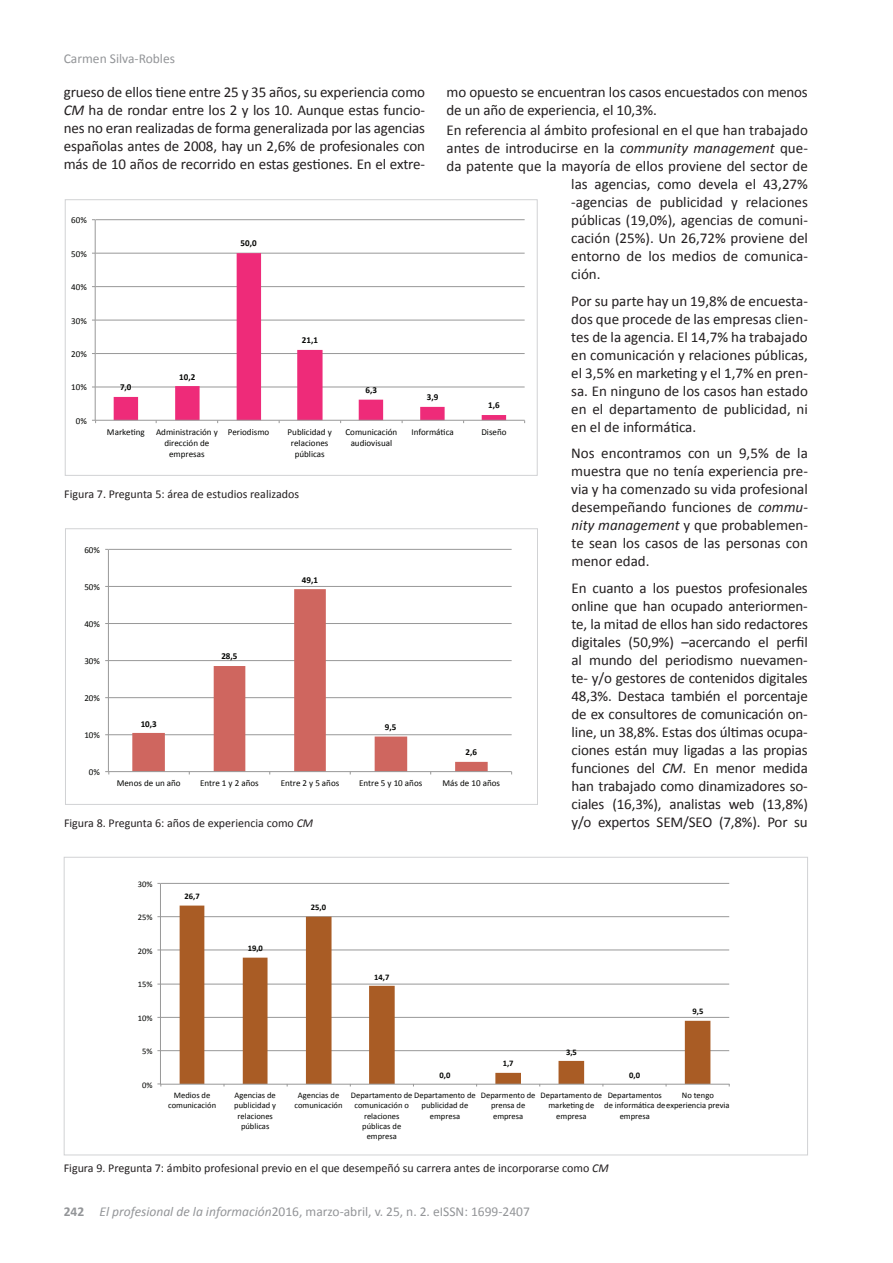
<style>
.page{position:relative;width:893px;height:1263px;background:#fff}
.page>*{position:absolute;margin:0;border:0;box-sizing:border-box;transform-origin:0 0}
.t1{font:15px/18px "Calibri";color:#231f20;text-align:justify}
.t2{font:13.5px "Calibri";color:#939598}
.t3{font:12px "Calibri";color:#231f20}
.t4{font:9px/10.8px "Calibri";color:#040503;text-align:center}
.t5{font:700 9px "Calibri";color:#040503}
.t6{font:8.55px/10.2px "Calibri";color:#040503;text-align:center}
.t7{font:700 8.55px "Calibri";color:#040503}
.s1{font-style:italic}
.s2{font-weight:700}
</style>
<div class="page">
<hr style="left:109px;top:734px;width:403px;height:1px;background:#989898">
<hr style="left:109px;top:697px;width:403px;height:1px;background:#989898">
<hr style="left:109px;top:660px;width:403px;height:1px;background:#989898">
<hr style="left:109px;top:623px;width:403px;height:1px;background:#989898">
<hr style="left:109px;top:586px;width:403px;height:1px;background:#989898">
<hr style="left:109px;top:549px;width:403px;height:1px;background:#989898">
<svg style="left:132px;top:589px;width:356px;height:182px"></svg>
<hr style="left:108px;top:549px;width:1px;height:223px;background:#989898">
<hr style="left:108px;top:771px;width:404px;height:1px;background:#989898">
<div style="left:65px;top:528px;width:473px;height:277px;border:1px solid #d1d2d4"></div>
<hr style="left:161px;top:1050px;width:568px;height:1px;background:#989898">
<hr style="left:161px;top:1017px;width:568px;height:1px;background:#989898">
<hr style="left:161px;top:984px;width:568px;height:1px;background:#989898">
<hr style="left:161px;top:949px;width:568px;height:1px;background:#989898">
<hr style="left:161px;top:916px;width:568px;height:1px;background:#989898">
<hr style="left:161px;top:883px;width:568px;height:1px;background:#989898">
<svg style="left:180px;top:905px;width:530px;height:179px"></svg>
<hr style="left:160px;top:883px;width:1px;height:201px;background:#989898">
<hr style="left:160px;top:1084px;width:569px;height:1px;background:#989898">
<hr style="left:96px;top:386px;width:429px;height:1px;background:#989898">
<hr style="left:96px;top:353px;width:429px;height:1px;background:#989898">
<hr style="left:96px;top:320px;width:429px;height:1px;background:#989898">
<hr style="left:96px;top:286px;width:429px;height:1px;background:#989898">
<hr style="left:96px;top:253px;width:429px;height:1px;background:#989898">
<hr style="left:96px;top:219px;width:429px;height:1px;background:#989898">
<svg style="left:114px;top:253px;width:392px;height:167px"></svg>
<hr style="left:95px;top:220px;width:1px;height:200px;background:#989898">
<hr style="left:95px;top:420px;width:430px;height:1px;background:#989898">
<div style="left:65px;top:199px;width:473px;height:277px;border:1px solid #d1d2d4"></div>
<p class="t2" style="left:64px;top:50px;width:113px">Carmen Silva-Robles</p>
<p class="t1" style="left:64px;top:83px;width:363px">grueso de ellos tiene entre 25 y 35 años, su experiencia como <span class="s1">CM</span> ha de rondar entre los 2 y los 10. Aunque estas funcio&shy;nes no eran realizadas de forma generalizada por las agencias españolas antes de 2008, hay un 2,6% de profesionales con más de 10 años de recorrido en estas gestiones. En el extre-</p>
<p class="t1" style="left:446px;top:83px;width:363px">mo opuesto se encuentran los casos encuestados con menos de un año de experiencia, el 10,3%.</p>
<p class="t1" style="left:446px;top:121px;width:363px">En referencia al ámbito profesional en el que han trabajado</p>
<p class="t1" style="left:446px;top:139px;width:363px">antes de introducirse en la <span class="s1">community management</span> que-</p>
<p class="t1" style="left:446px;top:157px;width:363px">da patente que la mayoría de ellos proviene del sector de</p>
<p class="t1" style="left:571px;top:175px;width:238px">las agencias, como devela el 43,27%</p>
<p class="t1" style="left:571px;top:193px;width:238px">-agencias de publicidad y relaciones</p>
<p class="t1" style="left:571px;top:211px;width:238px">públicas (19,0%), agencias de comuni-</p>
<p class="t1" style="left:571px;top:229px;width:238px">cación (25%). Un 26,72% proviene del</p>
<p class="t1" style="left:571px;top:247px;width:238px">entorno de los medios de comunica-</p>
<p class="t1" style="left:571px;top:265px;width:31px">ción.</p>
<p class="t1" style="left:571px;top:292px;width:238px">Por su parte hay un 19,8% de encuesta&shy;dos que procede de las empresas clien&shy;tes de la agencia. El 14,7% ha trabajado en comunicación y relaciones públicas, el 3,5% en marketing y el 1,7% en pren&shy;sa. En ninguno de los casos han estado en el departamento de publicidad, ni en el de informática.</p>
<p class="t1" style="left:571px;top:444px;width:238px">Nos encontramos con un 9,5% de la muestra que no tenía experiencia pre&shy;via y ha comenzado su vida profesional desempeñando funciones de <span class="s1">commu&shy;nity management</span> y que probablemen&shy;te sean los casos de las personas con menor edad.</p>
<p class="t1" style="left:571px;top:579px;width:238px">En cuanto a los puestos profesionales online que han ocupado anteriormen&shy;te, la mitad de ellos han sido redactores digitales (50,9%) –acercando el perfil al mundo del periodismo nuevamen&shy;te- y/o gestores de contenidos digitales 48,3%. Destaca también el porcentaje de ex consultores de comunicación on&shy;line, un 38,8%. Estas dos últimas ocupa&shy;ciones están muy ligadas a las propias funciones del <span class="s1">CM</span>. En menor medida han trabajado como dinamizadores so&shy;ciales (16,3%), analistas web (13,8%) y/o expertos SEM/SEO (7,8%). Por su</p>
<p class="t4" style="left:71px;top:215px;width:17px">60%</p>
<p class="t5" style="left:241px;top:238px;width:18px">50,0</p>
<p class="t4" style="left:71px;top:248px;width:17px">50%</p>
<p class="t4" style="left:71px;top:282px;width:17px">40%</p>
<p class="t4" style="left:71px;top:315px;width:17px">30%</p>
<p class="t5" style="left:302px;top:334px;width:18px">21,1</p>
<p class="t4" style="left:71px;top:349px;width:17px">20%</p>
<p class="t5" style="left:179px;top:371px;width:18px">10,2</p>
<p class="t5" style="left:120px;top:381px;width:13px">7,0</p>
<p class="t4" style="left:71px;top:382px;width:17px">10%</p>
<p class="t5" style="left:366px;top:384px;width:13px">6,3</p>
<p class="t5" style="left:427px;top:392px;width:13px">3,9</p>
<p class="t5" style="left:488px;top:399px;width:13px">1,6</p>
<p class="t4" style="left:76px;top:415px;width:13px">0%</p>
<p class="t4" style="left:228px;top:427px;width:43px">Periodismo</p>
<p class="t4" style="left:288px;top:427px;width:46px">Publicidad y relaciones públicas</p>
<p class="t4" style="left:345px;top:427px;width:53px">Comunicación audiovisual</p>
<p class="t4" style="left:411px;top:427px;width:44px">Informá/ca</p>
<p class="t4" style="left:481px;top:427px;width:27px">Diseño</p>
<p class="t3" style="left:64px;top:486px;width:236px">Figura 7. Pregunta 5: área de estudios realizados</p>
<p class="t4" style="left:107px;top:427px;width:112px">Marke/ng Administración y</p>
<p class="t4" style="left:164px;top:438px;width:46px">dirección de</p>
<p class="t4" style="left:169px;top:448px;width:37px">empresas</p>
<p class="t4" style="left:84px;top:545px;width:17px">60%</p>
<p class="t5" style="left:302px;top:574px;width:18px">49,1</p>
<p class="t4" style="left:84px;top:582px;width:17px">50%</p>
<p class="t4" style="left:84px;top:619px;width:17px">40%</p>
<p class="t5" style="left:221px;top:651px;width:18px">28,5</p>
<p class="t4" style="left:84px;top:656px;width:17px">30%</p>
<p class="t4" style="left:84px;top:693px;width:17px">20%</p>
<p class="t5" style="left:141px;top:718px;width:18px">10,3</p>
<p class="t5" style="left:385px;top:721px;width:13px">9,5</p>
<p class="t4" style="left:84px;top:730px;width:17px">10%</p>
<p class="t5" style="left:466px;top:746px;width:13px">2,6</p>
<p class="t4" style="left:89px;top:767px;width:13px">0%</p>
<p class="t4" style="left:117px;top:778px;width:65px">Menos de un año</p>
<p class="t4" style="left:200px;top:778px;width:60px">Entre 1 y 2 años</p>
<p class="t4" style="left:281px;top:778px;width:60px">Entre 2 y 5 años</p>
<p class="t4" style="left:359px;top:778px;width:65px">Entre 5 y 10 años</p>
<p class="t4" style="left:443px;top:778px;width:59px">Más de 10 años</p>
<p class="t3" style="left:64px;top:815px;width:251px">Figura 8. Pregunta 6: años de experiencia como <span class="s1">CM</span></p>
<p class="t6" style="left:138px;top:879px;width:16px">30%</p>
<p class="t6" style="left:138px;top:912px;width:16px">25%</p>
<p class="t6" style="left:138px;top:946px;width:16px">20%</p>
<p class="t6" style="left:138px;top:979px;width:16px">15%</p>
<p class="t6" style="left:138px;top:1013px;width:16px">10%</p>
<p class="t6" style="left:142px;top:1046px;width:12px">5%</p>
<p class="t6" style="left:142px;top:1080px;width:12px">0%</p>
<p class="t7" style="left:184px;top:891px;width:17px">26,7</p>
<p class="t7" style="left:248px;top:942px;width:17px">19,0</p>
<p class="t7" style="left:311px;top:902px;width:17px">25,0</p>
<p class="t7" style="left:374px;top:971px;width:17px">14,7</p>
<p class="t7" style="left:440px;top:1069px;width:12px">0,0</p>
<p class="t7" style="left:503px;top:1058px;width:12px">1,7</p>
<p class="t7" style="left:566px;top:1046px;width:12px">3,5</p>
<p class="t7" style="left:629px;top:1069px;width:12px">0,0</p>
<p class="t7" style="left:692px;top:1006px;width:12px">9,5</p>
<p class="t6" style="left:168px;top:1090px;width:50px">Medios de comunicación</p>
<p class="t6" style="left:234px;top:1090px;width:43px">Agencias de publicidad y relaciones públicas</p>
<p class="t6" style="left:295px;top:1090px;width:50px">Agencias de comunicación</p>
<p class="t6" style="left:351px;top:1090px;width:126px">Departamento de Departamento de</p>
<p class="t6" style="left:422px;top:1100px;width:48px">publicidad de empresa</p>
<p class="t6" style="left:481px;top:1090px;width:56px">Deparmento de prensa de empresa</p>
<p class="t6" style="left:541px;top:1090px;width:63px">Departamento de marke?ng de empresa</p>
<p class="t6" style="left:608px;top:1090px;width:56px">Departamentos</p>
<p class="t6" style="left:682px;top:1090px;width:34px">No tengo</p>
<p class="t6" style="left:354px;top:1100px;width:56px">comunicación o</p>
<p class="t6" style="left:364px;top:1111px;width:37px">relaciones</p>
<p class="t6" style="left:362px;top:1121px;width:41px">públicas de</p>
<p class="t6" style="left:367px;top:1131px;width:32px">empresa</p>
<p class="t6" style="left:604px;top:1100px;width:127px">de informá?ca deexperiencia previa</p>
<p class="t6" style="left:620px;top:1111px;width:32px">empresa</p>
<p class="t3" style="left:64px;top:1160px;width:546px">Figura 9. Pregunta 7: ámbito profesional previo en el que desempeñó su carrera antes de incorporarse como <span class="s1">CM</span></p>
<p class="t2" style="left:64px;top:1203px;width:468px"><span class="s2">242</span> <span class="s1">El profesional de la información</span>2016, marzo-abril, v. 25, n. 2. eISSN: 1699-2407</p>
</div>
